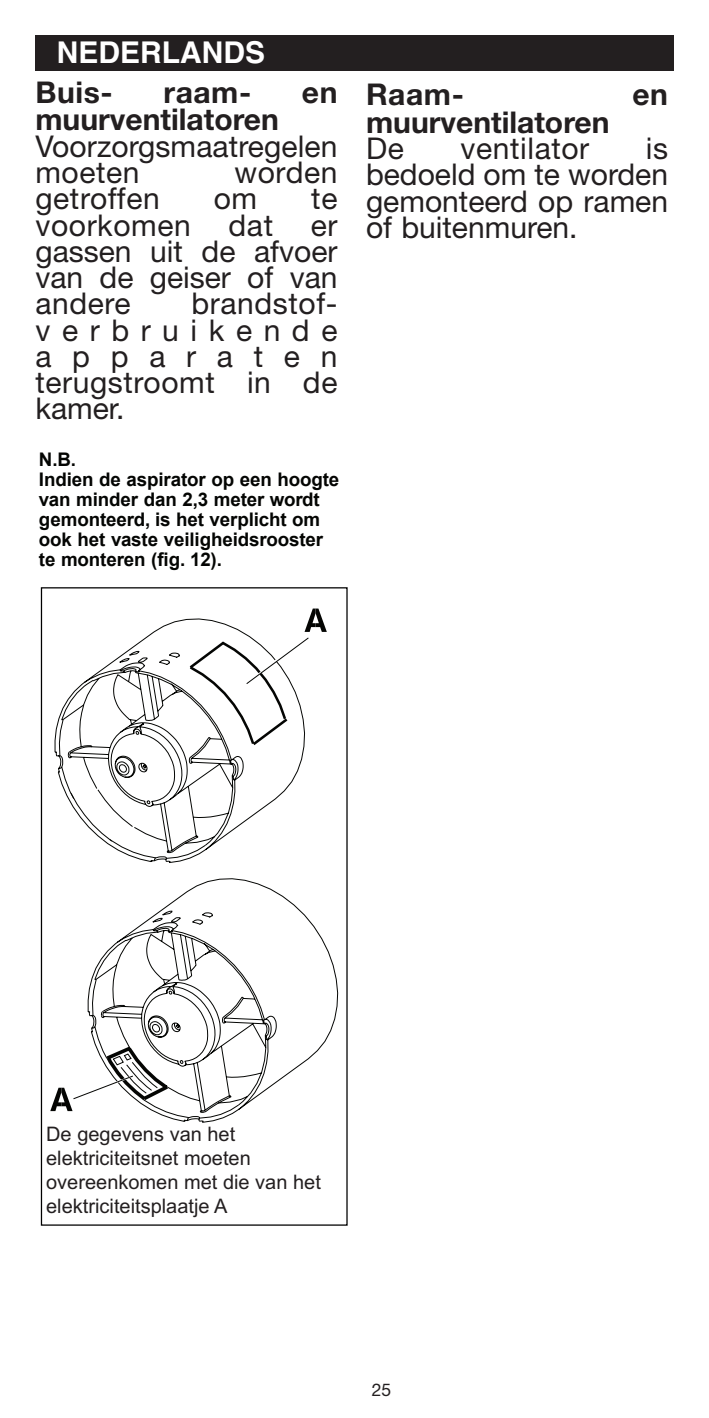
<style>
.page{position:relative;width:709px;height:1418px;background:#fff}
.page>*{position:absolute;margin:0;border:0;box-sizing:border-box;transform-origin:0 0}
.t1{font:30px/26.2px "Helvetica Neue LT Std";letter-spacing:.005em;color:#231f20;text-align:justify}
.t2{font:700 30px "Helvetica Neue LT Std";color:#231f20}
.t3{font:700 30px "Helvetica LT";color:#fff}
.t4{font:20.25px/24.5px "Arial";color:#000}
.t5{font:20px/24px "Arial";color:#231f20}
.t6{font:700 18.75px/20px "Arial";letter-spacing:-.005em;color:#040503}
.t7{font:17.5px "Helvetica Neue LT Std";color:#231f20}
</style>
<div class="page">
<div style="left:35px;top:35px;width:638px;height:36px;background:#231f20"></div>
<svg style="left:91px;top:878px;width:247px;height:244px"></svg>
<svg style="left:50px;top:978px;width:189px;height:143px"></svg>
<svg style="left:56px;top:608px;width:271px;height:254px"></svg>
<p class="t3" style="left:57px;top:42px;width:210px">NEDERLANDS</p>
<p class="t2" style="left:35px;top:81px;width:79px">Buis-</p>
<p class="t2" style="left:163px;top:81px;width:89px">raam-</p>
<p class="t2" style="left:302px;top:81px;width:37px">en</p>
<p class="t2" style="left:35px;top:109px;width:245px">muurventilatoren</p>
<p class="t1" style="left:35px;top:136px;width:303px">Voorzorgsmaatregelen moeten</p>
<p class="t1" style="left:234px;top:162px;width:104px">worden</p>
<p class="t1" style="left:35px;top:188px;width:126px">getroffen</p>
<p class="t1" style="left:214px;top:188px;width:45px">om</p>
<p class="t1" style="left:311px;top:188px;width:28px">te</p>
<p class="t1" style="left:35px;top:215px;width:157px">voorkomen</p>
<p class="t1" style="left:228px;top:215px;width:46px">dat</p>
<p class="t1" style="left:35px;top:215px;width:303px;text-indent:275px">er gassen uit de afvoer van de geiser of van andere</p>
<p class="t1" style="left:35px;top:293px;width:303px;text-indent:156px">brandstof&shy;verbruikende apparaten terugstroomt in de kamer.</p>
<p class="t6" style="left:39px;top:450px;width:302px">N.B.<br>Indien de aspirator op een hoogte van minder dan 2,3 meter wordt gemonteerd, is het verplicht om ook het vaste veiligheidsrooster te monteren (fig. 12).</p>
<p class="t2" style="left:366px;top:84px;width:99px">Raam-</p>
<p class="t2" style="left:632px;top:84px;width:37px">en</p>
<p class="t2" style="left:366px;top:111px;width:245px">muurventilatoren</p>
<p class="t1" style="left:366px;top:138px;width:39px">De</p>
<p class="t1" style="left:460px;top:138px;width:130px">ventilator</p>
<p class="t1" style="left:366px;top:138px;width:303px;text-indent:280px">is bedoeld om te worden gemonteerd op ramen of buitenmuren.</p>
<p class="t5" style="left:46px;top:1121px;width:276px">De gegevens van het elektriciteitsnet moeten overeenkomen met die van het elektriciteitsplaatje A</p>
<p class="t4" style="left:50px;top:1140px;width:278px">I dati elettrici della rete devono corrispondere a quelli riportati in targa A.</p>
<p class="t7" style="left:372px;top:1382px;width:21px">25</p>
</div>
